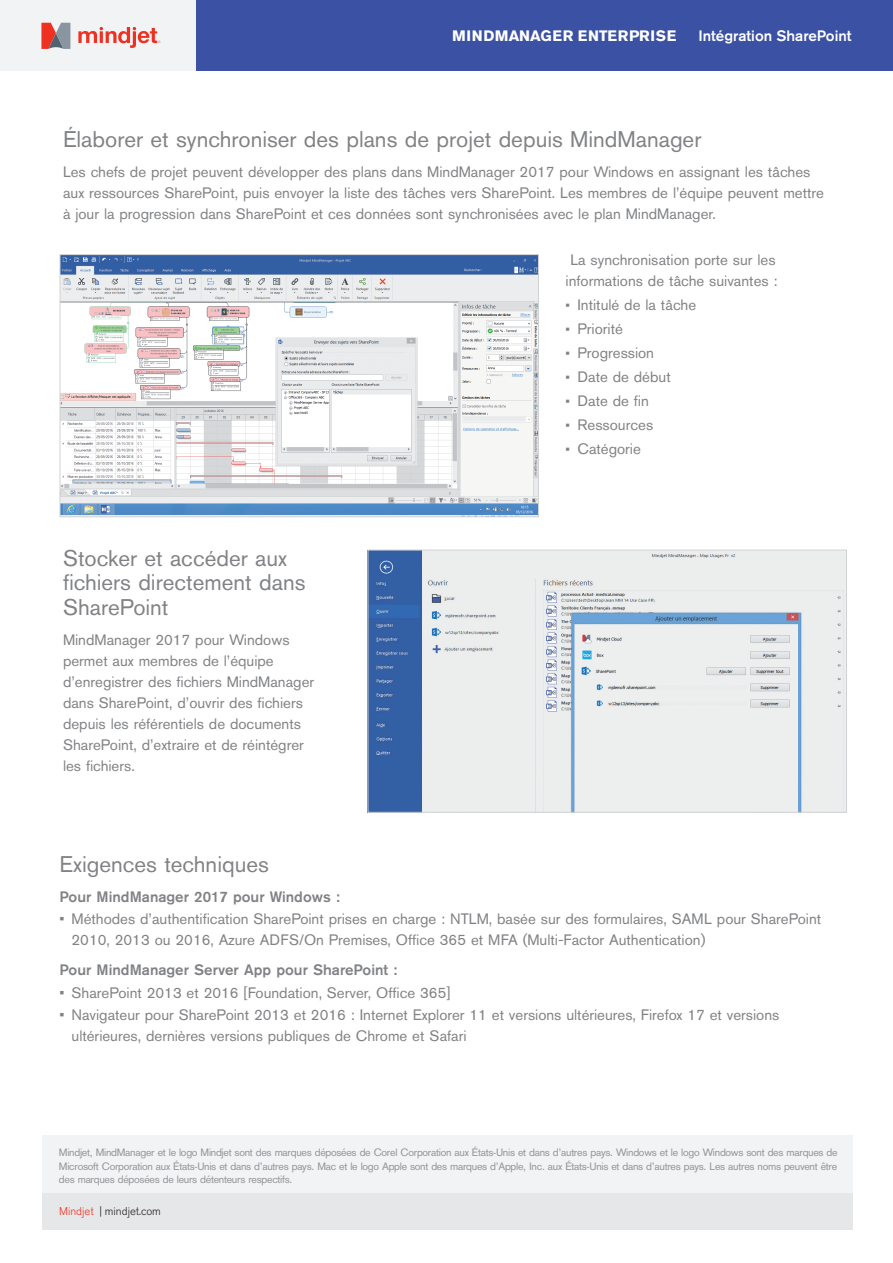
<style>
.page{position:relative;width:893px;height:1263px;background:#fff}
.page>*{position:absolute;margin:0;border:0;box-sizing:border-box;transform-origin:0 0}
.t1{font:22.5px/24px "Akzidenz Grotesk BE";color:#808285}
.t2{font:15px/21px "Akzidenz Grotesk BE";color:#808285}
.t3{font:500 15px "Akzidenz Grotesk BE";color:#808285}
.t4{font:700 15px "Akzidenz Grotesk BE";letter-spacing:.04em;color:#fff}
.t5{font:500 15px "Akzidenz Grotesk BE";color:#fff}
.t6{font:300 11.25px "Akzidenz Grotesk BE";color:#231f20}
.t7{font:10.5px/13.5px "Akzidenz Grotesk";letter-spacing:-.025em;color:#939598;text-align:justify}
.s1{font-size:13.5px}
.s2{color:#ef3122}
</style>
<div class="page">
<div style="left:43px;top:1135px;width:810px;height:58px;background:#f2f3f4"></div>
<div style="left:43px;top:1193px;width:810px;height:37px;background:#e6e7e9"></div>
<div style="left:0;top:0;width:893px;height:70px;background:#3b51a3"></div>
<div style="left:0;top:0;width:196px;height:70px;background:#f2f3f4"></div>
<svg style="left:41px;top:23px;width:29px;height:26px"></svg>
<svg style="left:78px;top:27px;width:82px;height:21px"></svg>
<img style="left:62px;top:256px;width:475px;height:259px">
<div style="left:60px;top:254px;width:479px;height:263px;border:1px solid #d1d2d4"></div>
<img style="left:369px;top:552px;width:476px;height:259px">
<div style="left:367px;top:550px;width:480px;height:263px;border:1px solid #d1d2d4"></div>
<p class="t4" style="left:452px;top:27px;width:226px">MINDMANAGER ENTERPRISE</p>
<p class="t5" style="left:698px;top:27px;width:155px">Intégration SharePoint</p>
<h1 class="t1" style="left:63px;top:127px;width:640px">Élaborer et synchroniser des plans de projet depuis MindManager</h1>
<p class="t2" style="left:63px;top:161px;width:762px">Les chefs de projet peuvent développer des plans dans MindManager 2017 pour Windows en assignant les tâches aux ressources SharePoint, puis envoyer la liste des tâches vers SharePoint. Les membres de l’équipe peuvent mettre à jour la progression dans SharePoint et ces données sont synchronisées avec le plan MindManager.</p>
<h1 class="t1" style="left:63px;top:546px;width:244px">Stocker et accéder aux fichiers directement dans<br>SharePoint</h1>
<p class="t2" style="left:63px;top:629px;width:253px">MindManager 2017 pour Windows permet aux membres de l’équipe d’enregistrer des fichiers MindManager dans SharePoint, d’ouvrir des fichiers depuis les référentiels de documents SharePoint, d’extraire et de réintégrer les fichiers.</p>
<p class="t2" style="left:566px;top:250px;width:214px;text-align:center">La synchronisation porte sur les informations de tâche suivantes :</p>
<p class="t2" style="left:566px;top:295px;width:132px"><span class="s1">•</span> Intitulé de la tâche</p>
<p class="t2" style="left:566px;top:319px;width:59px"><span class="s1">•</span> Priorité</p>
<p class="t2" style="left:566px;top:343px;width:90px"><span class="s1">•</span> Progression</p>
<p class="t2" style="left:566px;top:367px;width:107px"><span class="s1">•</span> Date de début</p>
<p class="t2" style="left:566px;top:391px;width:85px"><span class="s1">•</span> Date de fin</p>
<p class="t2" style="left:566px;top:415px;width:89px"><span class="s1">•</span> Ressources</p>
<p class="t2" style="left:566px;top:439px;width:77px"><span class="s1">•</span> Catégorie</p>
<h1 class="t1" style="left:60px;top:852px;width:211px">Exigences techniques</h1>
<p class="t3" style="left:60px;top:887px;width:282px">Pour MindManager 2017 pour Windows :</p>
<p class="t2" style="left:72px;top:908px;width:751px;text-indent:-12px">• Méthodes d’authentification SharePoint prises en charge : NTLM, basée sur des formulaires, SAML pour SharePoint<br>2010, 2013 ou 2016, Azure ADFS/On Premises, Office 365 et MFA (Multi-Factor Authentication)</p>
<p class="t3" style="left:60px;top:961px;width:339px">Pour MindManager Server App pour SharePoint :</p>
<p class="t2" style="left:60px;top:982px;width:393px">• SharePoint 2013 et 2016 [Foundation, Server, Office 365]</p>
<p class="t2" style="left:72px;top:1004px;width:709px;text-indent:-12px">• Navigateur pour SharePoint 2013 et 2016 : Internet Explorer 11 et versions ultérieures, Firefox 17 et versions ultérieures, dernières versions publiques de Chrome et Safari</p>
<p class="t7" style="left:59px;top:1146px;width:780px">Mindjet, MindManager et le logo Mindjet sont des marques déposées de Corel Corporation aux États-Unis et dans d’autres pays. Windows et le logo Windows sont des marques de Microsoft Corporation aux États-Unis et dans d’autres pays. Mac et le logo Apple sont des marques d’Apple, Inc. aux États-Unis et dans d’autres pays. Les autres noms peuvent être des marques déposées de leurs détenteurs respectifs.</p>
<p class="t6" style="left:59px;top:1205px;width:103px"><span class="s2">Mindjet</span> | mindjet.com</p>
</div>
